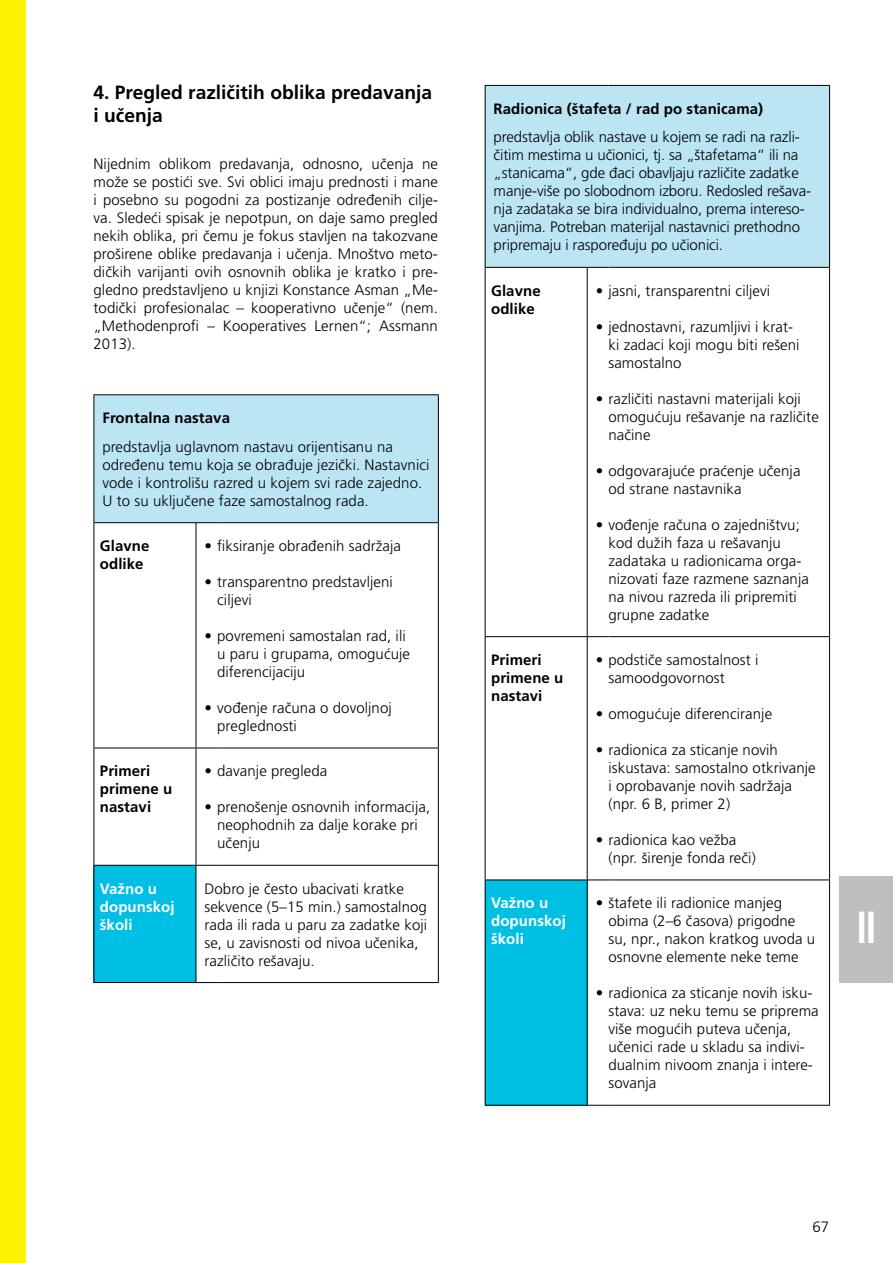
<style>
.page{position:relative;width:893px;height:1263px;background:#fff}
.page>*{position:absolute;margin:0;border:0;box-sizing:border-box;transform-origin:0 0}
.t1{font:700 condensed 45px "Frutiger";color:#fff;scale:.9 1}
.t2{font:700 19.2px/23.1px "Frutiger LT Pro";color:#000}
.t3{font:300 15px/18px "Frutiger LT Pro";letter-spacing:.005em;color:#000}
.t4{font:700 15px/18px "Frutiger LT Pro";letter-spacing:.005em;color:#000}
.t5{font:700 15px/18px "Frutiger LT Pro";letter-spacing:.005em;color:#fff}
</style>
<div class="page">
<div style="left:0;top:0;width:26px;height:1263px;background:#fff200"></div>
<div style="left:94px;top:395px;width:344px;height:128px;background:#bce5f4"></div>
<div style="left:94px;top:865px;width:102px;height:117px;background:#00bfe4"></div>
<hr style="left:94px;top:982px;width:102px;height:1px;background:#000">
<svg style="left:196px;top:982px;width:21px;height:1px"></svg>
<hr style="left:217px;top:982px;width:222px;height:1px;background:#000">
<hr style="left:94px;top:394px;width:102px;height:1px;background:#000">
<hr style="left:94px;top:395px;width:1px;height:127px;background:#000">
<svg style="left:196px;top:394px;width:21px;height:1px"></svg>
<hr style="left:217px;top:394px;width:222px;height:1px;background:#000">
<hr style="left:438px;top:395px;width:1px;height:127px;background:#000">
<hr style="left:94px;top:522px;width:102px;height:1px;background:#000">
<hr style="left:94px;top:523px;width:1px;height:225px;background:#000">
<svg style="left:196px;top:522px;width:21px;height:1px"></svg>
<hr style="left:196px;top:523px;width:1px;height:225px;background:#000">
<hr style="left:217px;top:522px;width:222px;height:1px;background:#000">
<hr style="left:438px;top:523px;width:1px;height:225px;background:#000">
<hr style="left:94px;top:748px;width:102px;height:1px;background:#000">
<hr style="left:94px;top:748px;width:1px;height:117px;background:#000">
<svg style="left:197px;top:748px;width:20px;height:1px"></svg>
<hr style="left:196px;top:748px;width:1px;height:117px;background:#000">
<hr style="left:217px;top:748px;width:222px;height:1px;background:#000">
<hr style="left:438px;top:748px;width:1px;height:117px;background:#000">
<hr style="left:94px;top:865px;width:102px;height:1px;background:#000">
<hr style="left:94px;top:866px;width:1px;height:116px;background:#000">
<svg style="left:196px;top:865px;width:21px;height:1px"></svg>
<hr style="left:196px;top:866px;width:1px;height:116px;background:#000">
<hr style="left:217px;top:865px;width:222px;height:1px;background:#000">
<hr style="left:438px;top:866px;width:1px;height:116px;background:#000">
<div style="left:485px;top:85px;width:345px;height:182px;background:#bce5f4"></div>
<div style="left:485px;top:880px;width:102px;height:225px;background:#00bfe4"></div>
<hr style="left:485px;top:85px;width:102px;height:1px;background:#000">
<svg style="left:587px;top:85px;width:21px;height:1px"></svg>
<hr style="left:608px;top:85px;width:222px;height:1px;background:#000">
<hr style="left:485px;top:86px;width:1px;height:181px;background:#000">
<hr style="left:829px;top:86px;width:1px;height:181px;background:#000">
<hr style="left:485px;top:267px;width:102px;height:1px;background:#000">
<hr style="left:485px;top:268px;width:1px;height:368px;background:#000">
<svg style="left:587px;top:267px;width:21px;height:1px"></svg>
<hr style="left:587px;top:268px;width:1px;height:368px;background:#000">
<hr style="left:608px;top:267px;width:222px;height:1px;background:#000">
<hr style="left:829px;top:268px;width:1px;height:368px;background:#000">
<hr style="left:485px;top:636px;width:102px;height:1px;background:#000">
<hr style="left:485px;top:637px;width:1px;height:242px;background:#000">
<svg style="left:587px;top:636px;width:21px;height:1px"></svg>
<hr style="left:587px;top:637px;width:1px;height:242px;background:#000">
<hr style="left:608px;top:636px;width:222px;height:1px;background:#000">
<hr style="left:829px;top:637px;width:1px;height:242px;background:#000">
<hr style="left:485px;top:879px;width:102px;height:1px;background:#000">
<hr style="left:485px;top:880px;width:1px;height:225px;background:#000">
<svg style="left:587px;top:879px;width:21px;height:1px"></svg>
<hr style="left:587px;top:880px;width:1px;height:225px;background:#000">
<hr style="left:608px;top:879px;width:222px;height:1px;background:#000">
<hr style="left:829px;top:880px;width:1px;height:225px;background:#000">
<hr style="left:485px;top:1105px;width:102px;height:1px;background:#000">
<svg style="left:587px;top:1105px;width:21px;height:1px"></svg>
<hr style="left:608px;top:1105px;width:222px;height:1px;background:#000">
<div style="left:840px;top:876px;width:53px;height:106px;background:#bcbec0"></div>
<p class="t2" style="left:94px;top:81px;width:340px">4. Pregled različitih oblika predavanja i učenja</p>
<p class="t3" style="left:94px;top:155px;width:346px;text-align:justify">Nijednim oblikom predavanja, odnosno, učenja ne može se postići sve. Svi oblici imaju prednosti i mane i posebno su pogodni za postizanje određenih cilje&shy;va. Sledeći spisak je nepotpun, on daje samo pregled nekih oblika, pri čemu je fokus stavljen na takozvane proširene oblike predavanja i učenja. Mnoštvo meto&shy;dičkih varijanti ovih osnovnih oblika je kratko i pre&shy;gledno predstavljeno u knjizi Konstance Asman „Me&shy;todički profesionalac – kooperativno učenje“ (nem. „Methodenprofi – Kooperatives Lernen“; Assmann 2013).</p>
<p class="t4" style="left:102px;top:409px;width:129px">Frontalna nastava</p>
<p class="t3" style="left:102px;top:438px;width:329px">predstavlja uglavnom nastavu orijentisanu na određenu temu koja se obrađuje jezički. Nastavnici vode i kontrolišu razred u kojem svi rade zajedno.<br>U to su uključene faze samostalnog rada.</p>
<p class="t4" style="left:100px;top:537px;width:51px">Glavne odlike</p>
<p class="t3" style="left:204px;top:537px;width:198px">• fiksiranje obrađenih sadržaja</p>
<p class="t3" style="left:204px;top:573px;width:190px">• transparentno predstavljeni</p>
<p class="t3" style="left:204px;top:627px;width:203px">• povremeni samostalan rad, ili</p>
<p class="t3" style="left:217px;top:591px;width:36px">ciljevi</p>
<p class="t3" style="left:217px;top:645px;width:194px">u paru i grupama, omogućuje diferencijaciju</p>
<p class="t3" style="left:217px;top:717px;width:81px">preglednosti</p>
<p class="t3" style="left:204px;top:699px;width:189px">• vođenje računa o dovoljnoj</p>
<p class="t4" style="left:100px;top:762px;width:74px">Primeri primene u nastavi</p>
<p class="t3" style="left:204px;top:762px;width:124px">• davanje pregleda</p>
<p class="t3" style="left:217px;top:798px;width:214px;text-indent:-13px">• prenošenje osnovnih informacija, neophodnih za dalje korake pri učenju</p>
<p class="t5" style="left:100px;top:879px;width:76px">Važno u dopunskoj školi</p>
<p class="t3" style="left:204px;top:879px;width:224px">Dobro je često ubacivati kratke sekvence (5–15 min.) samostalnog rada ili rada u paru za zadatke koji se, u zavisnosti od nivoa učenika, različito rešavaju.</p>
<p class="t4" style="left:494px;top:100px;width:271px">Radionica (štafeta / rad po stanicama)</p>
<p class="t3" style="left:494px;top:128px;width:319px">predstavlja oblik nastave u kojem se radi na razli&shy;čitim mestima u učionici, tj. sa „štafetama“ ili na „stanicama“, gde đaci obavljaju različite zadatke manje-više po slobodnom izboru. Redosled rešava&shy;nja zadataka se bira individualno, prema intereso&shy;vanjima. Potreban materijal nastavnici prethodno pripremaju i raspoređuju po učionici.</p>
<p class="t4" style="left:491px;top:281px;width:51px">Glavne odlike</p>
<p class="t3" style="left:596px;top:282px;width:176px">• jasni, transparentni ciljevi</p>
<p class="t3" style="left:596px;top:318px;width:199px">• jednostavni, razumljivi i krat-</p>
<p class="t3" style="left:608px;top:336px;width:193px">ki zadaci koji mogu biti rešeni samostalno</p>
<p class="t3" style="left:596px;top:390px;width:207px">• različiti nastavni materijali koji</p>
<p class="t3" style="left:608px;top:408px;width:212px">omogućuju rešavanje na različite načine</p>
<p class="t3" style="left:596px;top:462px;width:206px">• odgovarajuće praćenje učenja</p>
<p class="t3" style="left:596px;top:516px;width:206px">• vođenje računa o zajedništvu;</p>
<p class="t3" style="left:608px;top:480px;width:135px">od strane nastavnika</p>
<p class="t3" style="left:608px;top:534px;width:202px">kod dužih faza u rešavanju zadataka u radionicama orga&shy;nizovati faze razmene saznanja na nivou razreda ili pripremiti grupne zadatke</p>
<p class="t4" style="left:491px;top:651px;width:74px">Primeri primene u nastavi</p>
<p class="t3" style="left:596px;top:651px;width:164px">• podstiče samostalnost i</p>
<p class="t3" style="left:596px;top:705px;width:178px">• omogućuje diferenciranje</p>
<p class="t3" style="left:596px;top:741px;width:184px">• radionica za sticanje novih</p>
<p class="t3" style="left:608px;top:669px;width:118px">samoodgovornost</p>
<p class="t3" style="left:608px;top:759px;width:209px">iskustava: samostalno otkrivanje i oprobavanje novih sadržaja (npr. 6 B, primer 2)</p>
<p class="t3" style="left:608px;top:849px;width:149px">(npr. širenje fonda reči)</p>
<p class="t3" style="left:596px;top:831px;width:142px">• radionica kao vežba</p>
<p class="t5" style="left:491px;top:894px;width:76px">Važno u dopunskoj školi</p>
<p class="t3" style="left:596px;top:894px;width:188px">• štafete ili radionice manjeg</p>
<p class="t3" style="left:608px;top:912px;width:208px">obima (2–6 časova) prigodne su, npr., nakon kratkog uvoda u osnovne elemente neke teme</p>
<p class="t3" style="left:596px;top:984px;width:218px">• radionica za sticanje novih isku-</p>
<p class="t3" style="left:608px;top:1002px;width:212px">stava: uz neku temu se priprema više mogućih puteva učenja, učenici rade u skladu sa indivi&shy;dualnim nivoom znanja i intere&shy;sovanja</p>
<h1 class="t1" style="left:856px;top:900px;width:24px">II</h1>
<p class="t3" style="left:812px;top:1217px;width:18px">67</p>
</div>
